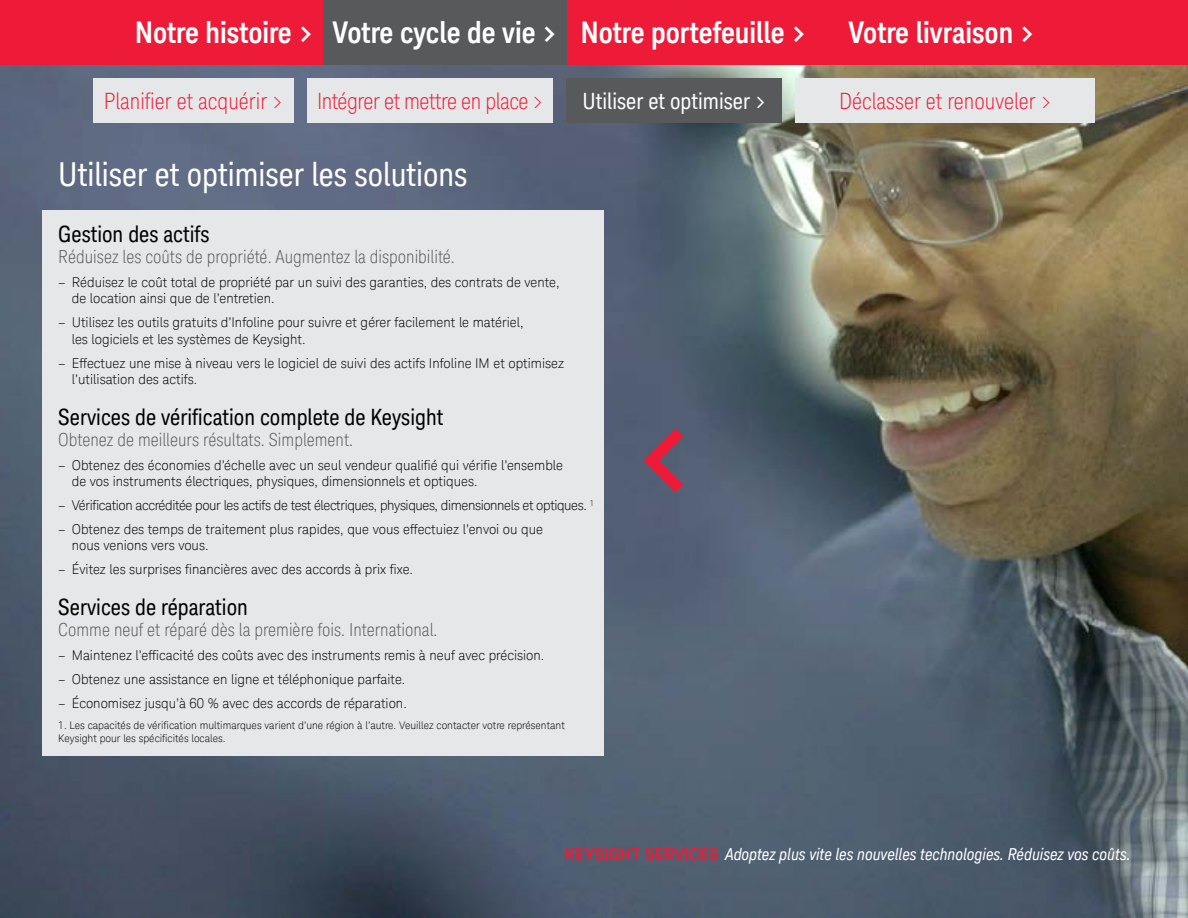
<style>
.page{position:relative;width:1188px;height:918px;background:#fff}
.page>*{position:absolute;margin:0;border:0;box-sizing:border-box;transform-origin:0 0}
.t1{font:700 123px "Keysight Sans Condensed";color:#ed1b37}
.ah_heading_white{font:33px "Keysight Sans Condensed";color:#fff}
.aa_menu{font:700 30px "Keysight Sans Condensed";color:#fff}
.aj_black_bodyhead{font:22.5px "Keysight Sans Condensed";color:#000}
.am_submenu_red{font:300 condensed 22.5px "Keysight Sans";color:#ed1b37}
.am_submenu_red-2{font:300 condensed 22.5px "Keysight Sans";letter-spacing:-.02em;color:#ed1b37}
.al_submenu_white{font:22.5px "Keysight Sans Condensed";color:#fff}
.aw_light_bodyhead{font:300 condensed 18px "Keysight Sans";color:#58595b}
.t2{font:italic 16.5px "Keysight Sans Condensed";color:#fff}
.t3{font:300 13.5px/16.5px "Keysight Sans";color:#000}
.t4{font:300 13.5px "Keysight Sans";letter-spacing:-.03em;color:#000}
.ba_footnote{font:300 10.5px/13.5px "Keysight Sans";color:#000}
</style>
<div class="page">
<img style="left:0;top:64px;width:1188px;height:854px">
<div style="left:42px;top:211px;width:562px;height:545px;background:#e6e7e8"></div>
<div style="left:93px;top:78px;width:201px;height:45px;background:#e6e7e8"></div>
<div style="left:307px;top:78px;width:246px;height:45px;background:#e6e7e8"></div>
<div style="left:567px;top:78px;width:215px;height:45px;background:#58595b"></div>
<div style="left:796px;top:78px;width:299px;height:45px;background:#e6e7e8"></div>
<div style="left:0;top:0;width:1188px;height:64px;background:#ed1b37"></div>
<div style="left:324px;top:0;width:243px;height:64px;background:#58595b"></div>
<svg style="left:566px;top:848px;width:152px;height:12px;background:#993f56"></svg>
<p class="aa_menu" style="left:135px;top:14px;width:180px">Notre histoire &gt;</p>
<p class="aa_menu" style="left:333px;top:14px;width:226px">Votre cycle de vie &gt;</p>
<p class="aa_menu" style="left:581px;top:14px;width:227px">Notre portefeuille &gt;</p>
<p class="aa_menu" style="left:848px;top:14px;width:188px">Votre livraison &gt;</p>
<p class="am_submenu_red" style="left:104px;top:88px;width:181px">Planifier et acquérir &gt;</p>
<p class="am_submenu_red-2" style="left:317px;top:88px;width:228px">Intégrer et mettre en place &gt;</p>
<p class="al_submenu_white" style="left:583px;top:88px;width:185px">Utiliser et optimiser &gt;</p>
<p class="am_submenu_red" style="left:839px;top:88px;width:214px">Déclasser et renouveler &gt;</p>
<p class="ah_heading_white" style="left:58px;top:154px;width:411px">Utiliser et optimiser les solutions</p>
<p class="aj_black_bodyhead" style="left:58px;top:221px;width:153px">Gestion des actifs</p>
<p class="aw_light_bodyhead" style="left:58px;top:246px;width:398px">Réduisez les coûts de propriété. Augmentez la disponibilité.</p>
<p class="t3" style="left:72px;top:274px;width:489px;text-indent:-14px">– Réduisez le coût total de propriété par un suivi des garanties, des contrats de vente, de location ainsi que de l’entretien.</p>
<p class="t3" style="left:72px;top:314px;width:453px;text-indent:-14px">– Utilisez les outils gratuits d’Infoline pour suivre et gérer facilement le matériel, les logiciels et les systèmes de Keysight.</p>
<p class="t3" style="left:72px;top:355px;width:494px;text-indent:-14px">– Effectuez une mise à niveau vers le logiciel de suivi des actifs Infoline IM et optimisez l’utilisation des actifs.</p>
<p class="aj_black_bodyhead" style="left:58px;top:403px;width:387px">Services de vérification complete de Keysight</p>
<p class="aw_light_bodyhead" style="left:58px;top:429px;width:296px">Obtenez de meilleurs résultats. Simplement.</p>
<p class="t3" style="left:72px;top:457px;width:493px;text-indent:-14px">– Obtenez des économies d’échelle avec un seul vendeur qualifié qui vérifie l’ensemble de vos instruments électriques, physiques, dimensionnels et optiques.</p>
<p class="t4" style="left:58px;top:497px;width:537px">– Vérification accréditée pour les actifs de test électriques, physiques, dimensionnels et optiques. <sup>1</sup></p>
<p class="t3" style="left:72px;top:521px;width:473px;text-indent:-14px">– Obtenez des temps de traitement plus rapides, que vous effectuiez l’envoi ou que nous venions vers vous.</p>
<p class="t3" style="left:58px;top:561px;width:356px">– Évitez les surprises financières avec des accords à prix fixe.</p>
<p class="aj_black_bodyhead" style="left:58px;top:594px;width:191px">Services de réparation</p>
<p class="aw_light_bodyhead" style="left:58px;top:619px;width:381px">Comme neuf et réparé dès la première fois. International.</p>
<p class="t3" style="left:58px;top:647px;width:488px">– Maintenez l’efficacité des coûts avec des instruments remis à neuf avec précision.</p>
<p class="t3" style="left:58px;top:671px;width:349px">– Obtenez une assistance en ligne et téléphonique parfaite.</p>
<p class="t3" style="left:58px;top:695px;width:350px">– Économisez jusqu’à 60 % avec des accords de réparation.</p>
<p class="ba_footnote" style="left:58px;top:718px;width:508px">1. Les capacités de vérification multimarques varient d’une région à l’autre. Veuillez contacter votre représentant<br>Keysight pour les spécificités locales.</p>
<p class="t1" style="left:694px;top:542px;width:64px;rotate:-180deg">&gt;</p>
<p class="t2" style="left:725px;top:844px;width:407px">Adoptez plus vite les nouvelles technologies. Réduisez vos coûts.</p>
</div>
